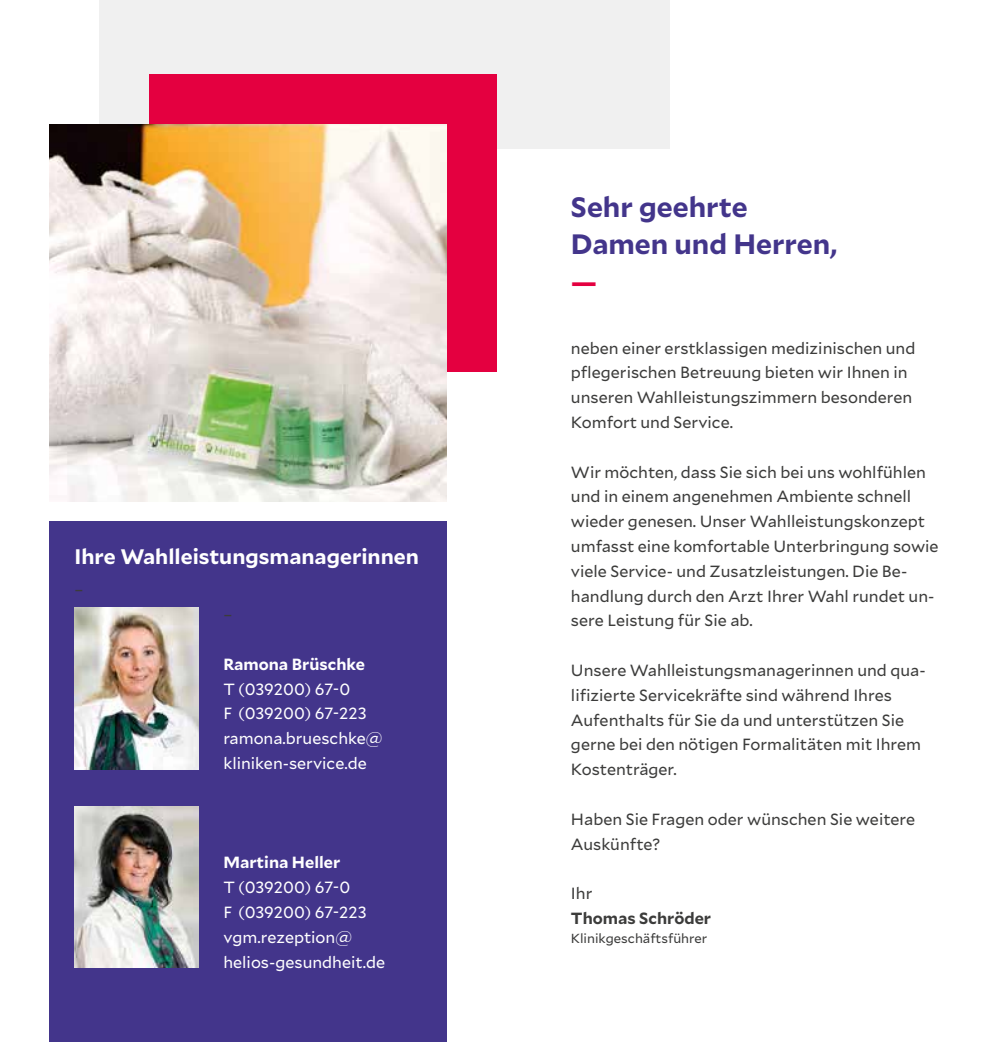
<style>
.page{position:relative;width:993px;height:1042px;background:#fff}
.page>*{position:absolute;margin:0;border:0;box-sizing:border-box;transform-origin:0 0}
.t1{font:700 28px/37.3px "Mallory";color:#43358b}
.t2{font:700 28px "Mallory";color:#e40040}
.t3{font:700 21px "Mallory";color:#fff}
.t4{font:16.1px/24.8px "Mallory";color:#3c3c3b}
.t5{font:16.1px/24.8px "Mallory";color:#fff}
.t6{font:700 16.1px "Mallory";color:#fff}
.t7{font:700 16.1px "Mallory";color:#3c3c3b}
.t8{font:13.12px "Mallory";color:#3c3c3b}
</style>
<div class="page">
<div style="left:50px;top:521px;width:396px;height:521px;background:#43358b"></div>
<img style="left:74px;top:608px;width:124px;height:161px">
<img style="left:74px;top:806px;width:124px;height:161px">
<div style="left:99px;top:0;width:571px;height:149px;background:#f0f0f0"></div>
<div style="left:149px;top:74px;width:347px;height:298px;background:#e40040"></div>
<img style="left:50px;top:124px;width:396px;height:378px">
<h2 class="t3" style="left:74px;top:541px;width:346px">Ihre Wahlleistungsmanagerinnen</h2>
<p class="t4" style="left:74px;top:576px;width:10px">–</p>
<p class="t4" style="left:223px;top:601px;width:10px">–</p>
<p class="t6" style="left:223px;top:652px;width:143px">Ramona Brüschke</p>
<p class="t5" style="left:223px;top:676px;width:160px">T (039200) 67-0<br>F (039200) 67-223 ramona.brueschke@ kliniken-service.de</p>
<p class="t6" style="left:223px;top:850px;width:118px">Martina Heller</p>
<p class="t5" style="left:223px;top:874px;width:163px">T (039200) 67-0<br>F (039200) 67-223 vgm.rezeption@ helios-gesundheit.de</p>
<h1 class="t1" style="left:570px;top:187px;width:268px">Sehr geehrte<br>Damen und Herren,</h1>
<h1 class="t2" style="left:570px;top:260px;width:28px">—</h1>
<p class="t4" style="left:570px;top:334px;width:346px">neben einer erstklassigen medizinischen und pflegerischen Betreuung bieten wir Ihnen in unseren Wahlleistungszimmern besonderen Komfort und Service.</p>
<p class="t4" style="left:570px;top:458px;width:369px">Wir möchten, dass Sie sich bei uns wohlfühlen und in einem angenehmen Ambiente schnell wieder genesen. Unser Wahlleistungskonzept umfasst eine komfortable Unterbringung sowie viele Service- und Zusatzleistungen. Die Be&shy;handlung durch den Arzt Ihrer Wahl rundet un&shy;sere Leistung für Sie ab.</p>
<p class="t4" style="left:570px;top:657px;width:356px">Unsere Wahlleistungsmanagerinnen und qua&shy;lifizierte Servicekräfte sind während Ihres Aufenthalts für Sie da und unterstützen Sie gerne bei den nötigen Formalitäten mit Ihrem Kostenträger.</p>
<p class="t4" style="left:570px;top:806px;width:346px">Haben Sie Fragen oder wünschen Sie weitere<br>Auskünfte?</p>
<p class="t4" style="left:570px;top:880px;width:23px">Ihr</p>
<p class="t7" style="left:570px;top:906px;width:142px">Thomas Schröder</p>
<p class="t8" style="left:570px;top:928px;width:138px">Klinikgeschäftsführer</p>
</div>
